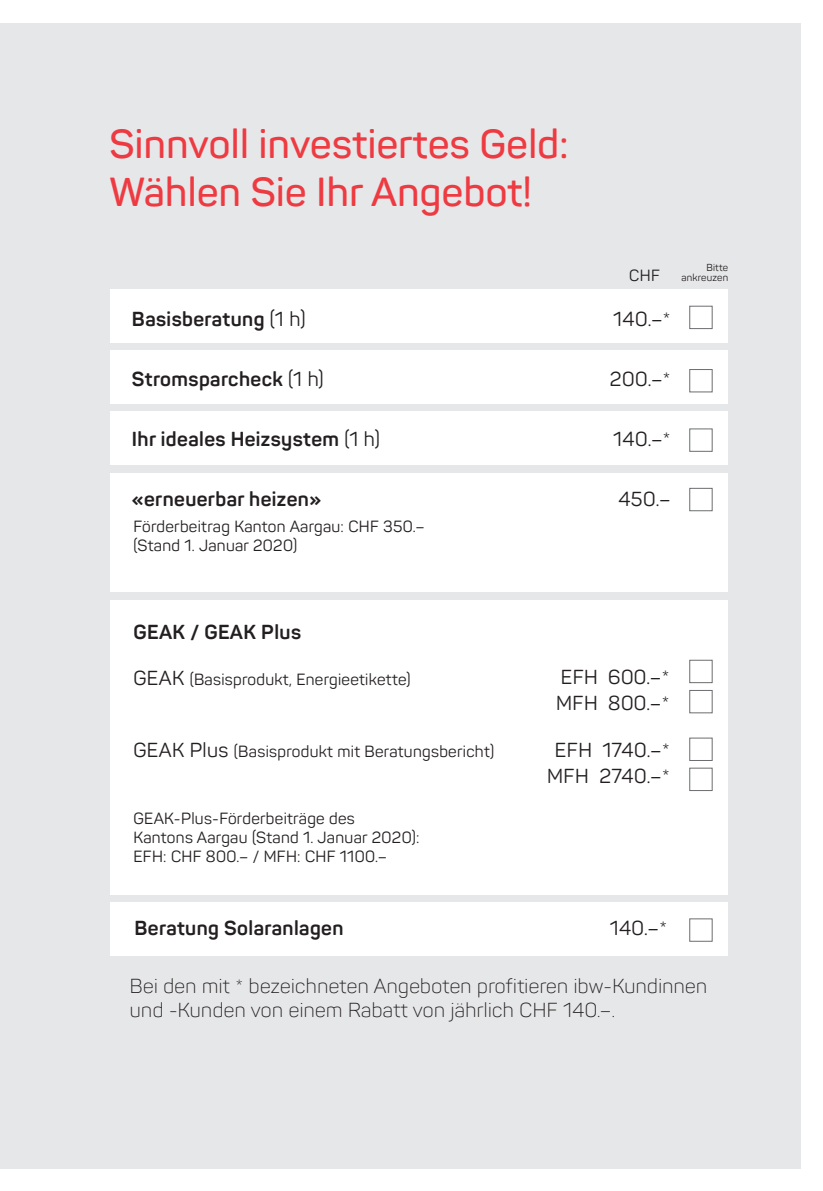
<style>
.page{position:relative;width:823px;height:1191px;background:#fff}
.page>*{position:absolute;margin:0;border:0;box-sizing:border-box;transform-origin:0 0}
.t1{font:600 40px/48px "Panton";letter-spacing:.01em;color:#ee3a41}
.t2{font:700 20px "Panton";letter-spacing:.02em;color:#231f20}
.t3{font:300 20px/24px "Panton";letter-spacing:.02em;color:#231f20}
.t4{font:20px/26px "Panton";color:#231f20}
.t5{font:16px/19.2px "Panton";letter-spacing:.02em;color:#231f20}
.t6{font:10px/10px "Panton";letter-spacing:.02em;color:#231f20;text-align:right}
.s1{font-weight:400}
.s2{font-size:20px}
</style>
<div class="page">
<div style="left:0;top:23px;width:799px;height:1145px;background:#e6e7e9"></div>
<div style="left:111px;top:600px;width:616px;height:294px;background:#fff"></div>
<div style="left:111px;top:902px;width:616px;height:53px;background:#fff"></div>
<div style="left:111px;top:289px;width:616px;height:54px;background:#fff"></div>
<div style="left:111px;top:350px;width:616px;height:54px;background:#fff"></div>
<div style="left:111px;top:412px;width:616px;height:53px;background:#fff"></div>
<div style="left:111px;top:473px;width:616px;height:118px;background:#fff"></div>
<div style="left:689px;top:306px;width:23px;height:23px;border:1px solid #6c6d70"></div>
<div style="left:689px;top:369px;width:23px;height:23px;border:1px solid #6c6d70"></div>
<div style="left:689px;top:488px;width:23px;height:23px;border:1px solid #6c6d70"></div>
<div style="left:689px;top:660px;width:23px;height:23px;border:1px solid #6c6d70"></div>
<div style="left:689px;top:768px;width:23px;height:22px;border:1px solid #6c6d70"></div>
<div style="left:689px;top:918px;width:23px;height:23px;border:1px solid #6c6d70"></div>
<div style="left:689px;top:690px;width:23px;height:23px;border:1px solid #6c6d70"></div>
<h1 class="t1" style="left:109px;top:120px;width:460px">Sinnvoll investiertes Geld:<br>Wählen Sie Ihr Angebot!</h1>
<p class="t5" style="left:629px;top:265px;width:32px">CHF</p>
<p class="t6" style="left:681px;top:262px;width:48px">Bitte ankreuzen</p>
<p class="t2" style="left:132px;top:306px;width:175px">Basisberatung <span class="s1">(1 h)</span></p>
<p class="t4" style="left:612px;top:305px;width:59px">140.–*</p>
<p class="t2" style="left:132px;top:366px;width:193px">Stromsparcheck <span class="s1">(1 h)</span></p>
<p class="t4" style="left:609px;top:365px;width:62px">200.–*</p>
<p class="t2" style="left:132px;top:426px;width:249px">Ihr ideales Heizsystem <span class="s1">(1 h)</span></p>
<p class="t4" style="left:612px;top:425px;width:59px">140.–*</p>
<p class="t2" style="left:132px;top:486px;width:191px">«erneuerbar heizen»</p>
<p class="t4" style="left:618px;top:485px;width:54px">450.–</p>
<p class="t5" style="left:133px;top:517px;width:293px">Förderbeitrag Kanton Aargau: CHF 350.– (Stand 1. Januar 2020)</p>
<p class="t2" style="left:133px;top:620px;width:169px">GEAK / GEAK Plus</p>
<p class="t5" style="left:133px;top:669px;width:278px"><span class="s2">GEAK</span> (Basisprodukt, Energieetikette)</p>
<p class="t5" style="left:133px;top:742px;width:362px"><span class="s2">GEAK Plus</span> (Basisprodukt mit Beratungsbericht)</p>
<p class="t5" style="left:133px;top:808px;width:287px">GEAK-Plus-Förderbeiträge des<br>Kantons Aargau (Stand 1. Januar 2020):<br>EFH: CHF 800.– / MFH: CHF 1100.–</p>
<p class="t4" style="left:555px;top:663px;width:115px">EFH 600.–*<br>MFH 800.–*</p>
<p class="t4" style="left:547px;top:737px;width:124px;text-align:center">EFH 1740.–*<br>MFH 2740.–*</p>
<p class="t2" style="left:134px;top:915px;width:210px">Beratung Solaranlagen</p>
<p class="t4" style="left:609px;top:915px;width:59px">140.–*</p>
<p class="t3" style="left:130px;top:974px;width:578px">Bei den mit * bezeichneten Angeboten profitieren ibw-Kundinnen und -Kunden von einem Rabatt von jährlich CHF 140.–.</p>
</div>
